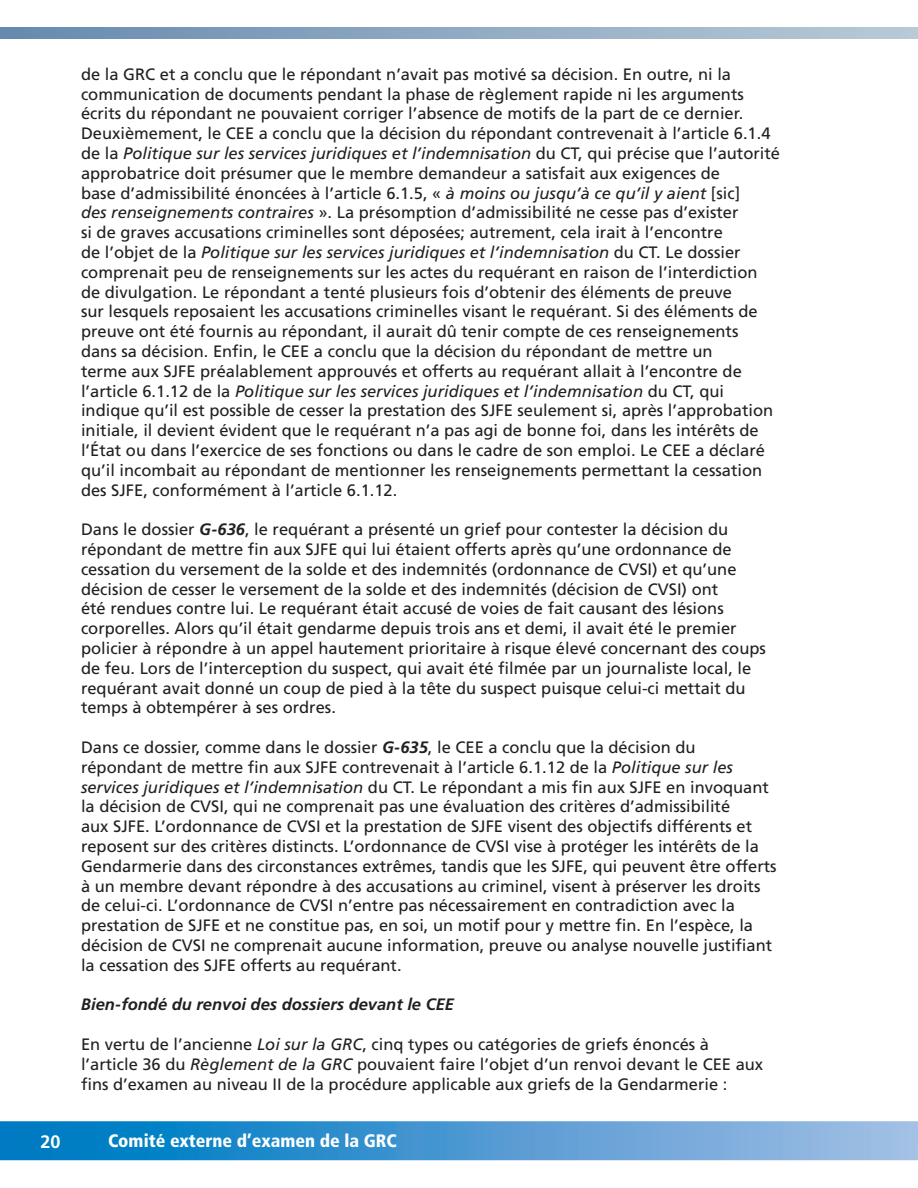
<style>
.page{position:relative;width:918px;height:1188px;background:#fff}
.page>*{position:absolute;margin:0;border:0;box-sizing:border-box;transform-origin:0 0}
.t1{font:900 condensed 18px "Frutiger";color:#fff}
.t2{font:700 18px "Frutiger";color:#fff}
.MAIN_TEXT{font:16.5px/19.8px "Frutiger";color:#231f20}
.MAIN_TEXT-2{font:italic 700 16.5px "Frutiger";color:#231f20}
.s1{font-style:italic}
.s2{font-weight:700;font-style:italic}
</style>
<div class="page">
<svg style="left:0;top:27px;width:918px;height:12px;background:#8faac3"></svg>
<div style="left:0;top:1121px;width:918px;height:39px;background:linear-gradient(to right,#0075c0,#a6bde4)"></div>
<p class="MAIN_TEXT" style="left:81px;top:64px;width:701px">de la GRC et a conclu que le répondant n’avait pas motivé sa décision. En outre, ni la communication de documents pendant la phase de règlement rapide ni les arguments écrits du répondant ne pouvaient corriger l’absence de motifs de la part de ce dernier.<br>Deuxièmement, le CEE a conclu que la décision du répondant contrevenait à l’article 6.1.4 de la <span class="s1">Politique sur les services juridiques et l’indemnisation</span> du CT, qui précise que l’autorité approbatrice doit présumer que le membre demandeur a satisfait aux exigences de<br>base d’admissibilité énoncées à l’article 6.1.5, « <span class="s1">à moins ou jusqu’à ce qu’il y aient</span> [sic]<br><span class="s1">des renseignements contraires</span> ». La présomption d’admissibilité ne cesse pas d’exister<br>si de graves accusations criminelles sont déposées; autrement, cela irait à l’encontre<br>de l’objet de la <span class="s1">Politique sur les services juridiques et l’indemnisation</span> du CT. Le dossier comprenait peu de renseignements sur les actes du requérant en raison de l’interdiction de divulgation. Le répondant a tenté plusieurs fois d’obtenir des éléments de preuve<br>sur lesquels reposaient les accusations criminelles visant le requérant. Si des éléments de preuve ont été fournis au répondant, il aurait dû tenir compte de ces renseignements<br>dans sa décision. Enfin, le CEE a conclu que la décision du répondant de mettre un<br>terme aux SJFE préalablement approuvés et offerts au requérant allait à l’encontre de l’article 6.1.12 de la <span class="s1">Politique sur les services juridiques et l’indemnisation</span> du CT, qui indique qu’il est possible de cesser la prestation des SJFE seulement si, après l’approbation initiale, il devient évident que le requérant n’a pas agi de bonne foi, dans les intérêts de l’État ou dans l’exercice de ses fonctions ou dans le cadre de son emploi. Le CEE a déclaré qu’il incombait au répondant de mentionner les renseignements permettant la cessation des SJFE, conformément à l’article 6.1.12.</p>
<p class="MAIN_TEXT" style="left:81px;top:520px;width:686px">Dans le dossier <span class="s2">G-636</span>, le requérant a présenté un grief pour contester la décision du répondant de mettre fin aux SJFE qui lui étaient offerts après qu’une ordonnance de cessation du versement de la solde et des indemnités (ordonnance de CVSI) et qu’une décision de cesser le versement de la solde et des indemnités (décision de CVSI) ont<br>été rendues contre lui. Le requérant était accusé de voies de fait causant des lésions corporelles. Alors qu’il était gendarme depuis trois ans et demi, il avait été le premier policier à répondre à un appel hautement prioritaire à risque élevé concernant des coups de feu. Lors de l’interception du suspect, qui avait été filmée par un journaliste local, le requérant avait donné un coup de pied à la tête du suspect puisque celui-ci mettait du temps à obtempérer à ses ordres.</p>
<p class="MAIN_TEXT" style="left:81px;top:738px;width:697px">Dans ce dossier, comme dans le dossier <span class="s2">G-635</span>, le CEE a conclu que la décision du répondant de mettre fin aux SJFE contrevenait à l’article 6.1.12 de la <span class="s1">Politique sur les services juridiques et l’indemnisation</span> du CT. Le répondant a mis fin aux SJFE en invoquant la décision de CVSI, qui ne comprenait pas une évaluation des critères d’admissibilité<br>aux SJFE. L’ordonnance de CVSI et la prestation de SJFE visent des objectifs différents et reposent sur des critères distincts. L’ordonnance de CVSI vise à protéger les intérêts de la Gendarmerie dans des circonstances extrêmes, tandis que les SJFE, qui peuvent être offerts à un membre devant répondre à des accusations au criminel, visent à préserver les droits de celui-ci. L’ordonnance de CVSI n’entre pas nécessairement en contradiction avec la prestation de SJFE et ne constitue pas, en soi, un motif pour y mettre fin. En l’espèce, la décision de CVSI ne comprenait aucune information, preuve ou analyse nouvelle justifiant la cessation des SJFE offerts au requérant.</p>
<p class="MAIN_TEXT-2" style="left:81px;top:995px;width:375px">Bien-fondé du renvoi des dossiers devant le CEE</p>
<p class="MAIN_TEXT" style="left:81px;top:1035px;width:684px">En vertu de l’ancienne <span class="s1">Loi sur la GRC</span>, cinq types ou catégories de griefs énoncés à l’article 36 du <span class="s1">Règlement de la GRC</span> pouvaient faire l’objet d’un renvoi devant le CEE aux fins d’examen au niveau II de la procédure applicable aux griefs de la Gendarmerie :</p>
<p class="t2" style="left:40px;top:1131px;width:22px">20</p>
<p class="t1" style="left:108px;top:1130px;width:290px">Comité externe d’examen de la GRC</p>
</div>
